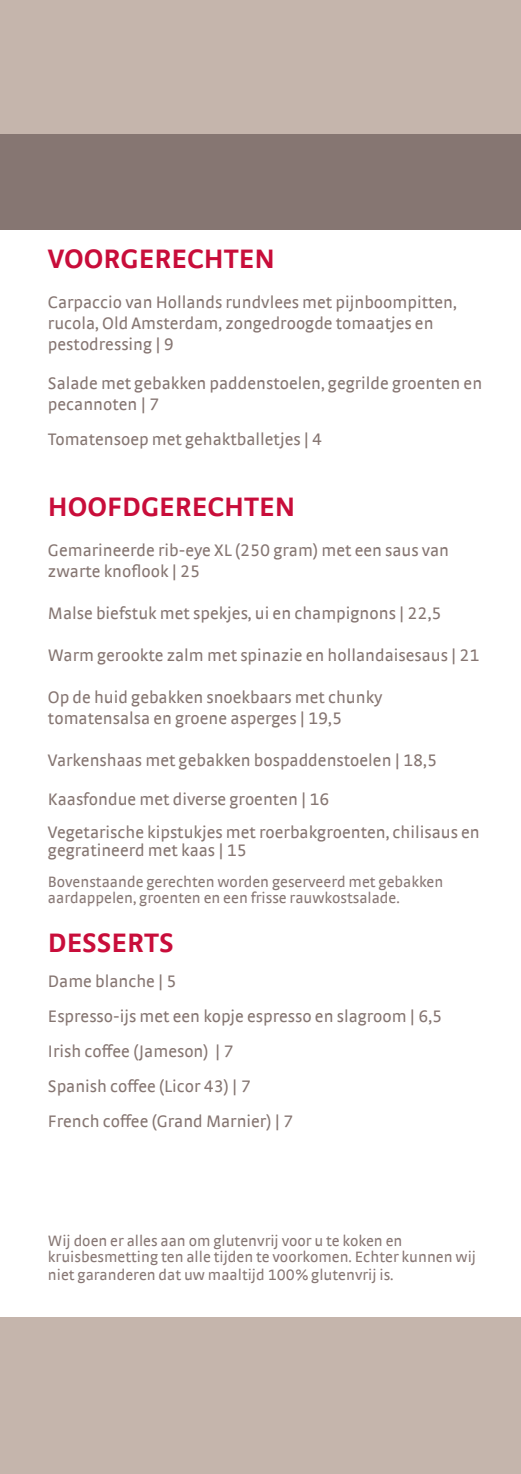
<style>
.page{position:relative;width:521px;height:1474px;background:#fff}
.page>*{position:absolute;margin:0;border:0;box-sizing:border-box;transform-origin:0 0}
.t1{font:700 28px "Strada TF";color:#c80d3a}
.t2{font:17.5px/21px "Strada TF";color:#867672}
.t3{font:15.75px/17.5px "Strada TF";color:#887875}
</style>
<div class="page">
<div style="left:0;top:0;width:521px;height:138px;background:#c5b5ac"></div>
<div style="left:0;top:1317px;width:521px;height:156px;background:#c5b5ac"></div>
<div style="left:0;top:134px;width:521px;height:95px;background:#867672"></div>
<p class="t1" style="left:48px;top:242px;width:229px">VOORGERECHTEN</p>
<p class="t2" style="left:48px;top:292px;width:410px">Carpaccio van Hollands rundvlees met pijnboompitten,</p>
<p class="t2" style="left:48px;top:313px;width:387px">rucola, Old Amsterdam, zongedroogde tomaatjes en</p>
<p class="t2" style="left:48px;top:334px;width:127px">pestodressing | 9</p>
<p class="t2" style="left:48px;top:372px;width:436px">Salade met gebakken paddenstoelen, gegrilde groenten en pecannoten | 7</p>
<p class="t2" style="left:48px;top:428px;width:276px">Tomatensoep met gehaktballetjes | 4</p>
<p class="t1" style="left:48px;top:490px;width:249px">HOOFDGERECHTEN</p>
<p class="t2" style="left:48px;top:539px;width:403px">Gemarineerde rib-eye XL (250 gram) met een saus van</p>
<p class="t2" style="left:48px;top:560px;width:154px">zwarte knoflook | 25</p>
<p class="t2" style="left:48px;top:602px;width:395px">Malse biefstuk met spekjes, ui en champignons | 22,5</p>
<p class="t2" style="left:48px;top:644px;width:433px">Warm gerookte zalm met spinazie en hollandaisesaus | 21</p>
<p class="t2" style="left:48px;top:686px;width:336px">Op de huid gebakken snoekbaars met chunky</p>
<p class="t2" style="left:48px;top:707px;width:296px">tomatensalsa en groene asperges | 19,5</p>
<p class="t2" style="left:48px;top:749px;width:391px">Varkenshaas met gebakken bospaddenstoelen | 18,5</p>
<p class="t2" style="left:48px;top:788px;width:283px">Kaasfondue met diverse groenten | 16</p>
<p class="t2" style="left:48px;top:823px;width:433px;line-height:17.5px">Vegetarische kipstukjes met roerbakgroenten, chilisaus en gegratineerd met kaas | 15</p>
<p class="t3" style="left:48px;top:872px;width:397px">Bovenstaande gerechten worden geserveerd met gebakken</p>
<p class="t3" style="left:48px;top:888px;width:353px">aardappelen, groenten en een frisse rauwkostsalade.</p>
<p class="t1" style="left:48px;top:926px;width:127px">DESSERTS</p>
<p class="t2" style="left:48px;top:970px;width:130px">Dame blanche | 5</p>
<p class="t2" style="left:48px;top:1005px;width:396px">Espresso-ijs met een kopje espresso en slagroom | 6,5</p>
<p class="t2" style="left:48px;top:1040px;width:187px">Irish coffee (Jameson) | 7</p>
<p class="t2" style="left:48px;top:1075px;width:204px">Spanish coffee (Licor 43) | 7</p>
<p class="t2" style="left:48px;top:1110px;width:247px">French coffee (Grand Marnier) | 7</p>
<p class="t3" style="left:48px;top:1232px;width:356px">Wij doen er alles aan om glutenvrij voor u te koken en</p>
<p class="t3" style="left:48px;top:1247px;width:430px">kruisbesmetting ten alle tijden te voorkomen. Echter kunnen wij niet garanderen dat uw maaltijd 100% glutenvrij is.</p>
</div>
